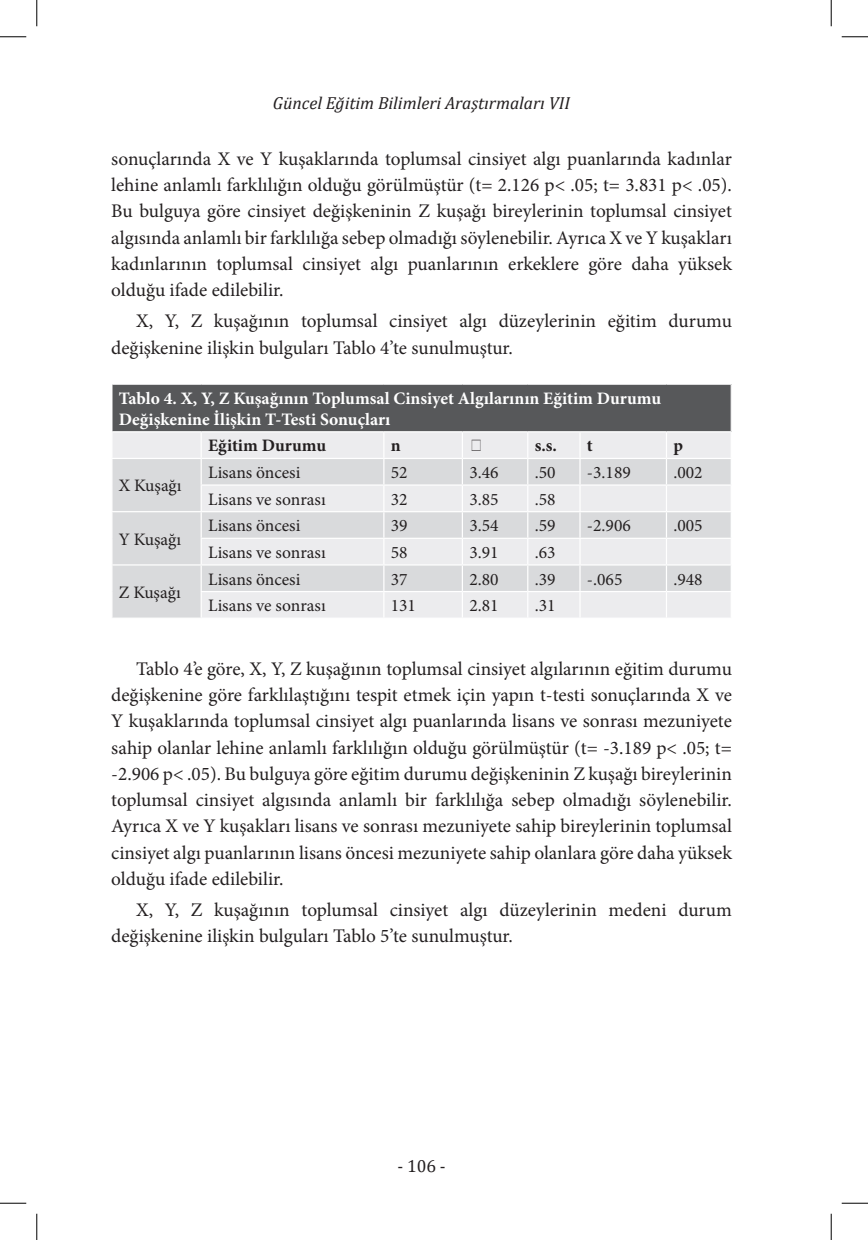
<style>
.page{position:relative;width:868px;height:1240px;background:#fff}
.page>*{position:absolute;margin:0;border:0;box-sizing:border-box;transform-origin:0 0}
.duzyazi{font:19.25px/26.2px "Minion Pro";color:#231f20;text-align:justify}
.tabloyazi{font:17.5px "Minion Pro";color:#231f20}
.tabloyazibold{font:700 17.5px/21px "Minion Pro";color:#fff}
.t1{font:italic 17.5px "Cambria";color:#231f20}
.tabloyazi-2{font:700 17.5px "Minion Pro";color:#231f20}
.t2{font:17.5px "Cambria";color:#231f20}
</style>
<div class="page">
<div style="left:112px;top:384px;width:619px;height:48px;background:#57585a"></div>
<div style="left:113px;top:432px;width:617px;height:26px;background:#ececee"></div>
<svg style="left:112px;top:459px;width:618px;height:158px;background:#e1e2e4"></svg>
<hr style="left:200px;top:432px;width:2px;height:26px;background:#fff">
<hr style="left:461px;top:432px;width:2px;height:26px;background:#fff">
<hr style="left:200px;top:459px;width:2px;height:25px;background:#fff">
<hr style="left:461px;top:459px;width:2px;height:25px;background:#fff">
<hr style="left:200px;top:484px;width:184px;height:1px;background:#fff">
<hr style="left:200px;top:485px;width:2px;height:26px;background:#fff">
<hr style="left:384px;top:484px;width:78px;height:1px;background:#fff">
<hr style="left:462px;top:484px;width:65px;height:1px;background:#fff">
<hr style="left:461px;top:485px;width:2px;height:26px;background:#fff">
<hr style="left:527px;top:484px;width:52px;height:1px;background:#fff">
<hr style="left:579px;top:484px;width:87px;height:1px;background:#fff">
<hr style="left:666px;top:484px;width:65px;height:1px;background:#fff">
<hr style="left:111px;top:511px;width:90px;height:1px;background:#fff">
<hr style="left:201px;top:511px;width:183px;height:1px;background:#fff">
<hr style="left:200px;top:512px;width:2px;height:25px;background:#fff">
<hr style="left:384px;top:511px;width:78px;height:1px;background:#fff">
<hr style="left:462px;top:511px;width:65px;height:1px;background:#fff">
<hr style="left:461px;top:512px;width:2px;height:25px;background:#fff">
<hr style="left:527px;top:511px;width:52px;height:1px;background:#fff">
<hr style="left:579px;top:511px;width:87px;height:1px;background:#fff">
<hr style="left:666px;top:511px;width:65px;height:1px;background:#fff">
<hr style="left:200px;top:537px;width:184px;height:2px;background:#fff">
<hr style="left:200px;top:539px;width:2px;height:25px;background:#fff">
<hr style="left:384px;top:537px;width:78px;height:2px;background:#fff">
<hr style="left:462px;top:537px;width:65px;height:2px;background:#fff">
<hr style="left:461px;top:539px;width:2px;height:25px;background:#fff">
<hr style="left:527px;top:537px;width:52px;height:2px;background:#fff">
<hr style="left:579px;top:537px;width:87px;height:2px;background:#fff">
<hr style="left:666px;top:537px;width:65px;height:2px;background:#fff">
<hr style="left:111px;top:564px;width:90px;height:1px;background:#fff">
<hr style="left:201px;top:564px;width:183px;height:1px;background:#fff">
<hr style="left:200px;top:565px;width:2px;height:26px;background:#fff">
<hr style="left:384px;top:564px;width:78px;height:1px;background:#fff">
<hr style="left:462px;top:564px;width:65px;height:1px;background:#fff">
<hr style="left:461px;top:565px;width:2px;height:26px;background:#fff">
<hr style="left:527px;top:564px;width:52px;height:1px;background:#fff">
<hr style="left:579px;top:564px;width:87px;height:1px;background:#fff">
<hr style="left:666px;top:564px;width:65px;height:1px;background:#fff">
<hr style="left:200px;top:591px;width:184px;height:1px;background:#fff">
<hr style="left:200px;top:592px;width:2px;height:25px;background:#fff">
<hr style="left:384px;top:591px;width:78px;height:1px;background:#fff">
<svg style="left:383px;top:432px;width:1px;height:185px"></svg>
<hr style="left:462px;top:591px;width:65px;height:1px;background:#fff">
<hr style="left:461px;top:592px;width:2px;height:25px;background:#fff">
<hr style="left:527px;top:591px;width:52px;height:1px;background:#fff">
<svg style="left:527px;top:432px;width:1px;height:185px"></svg>
<hr style="left:579px;top:591px;width:87px;height:1px;background:#fff">
<svg style="left:579px;top:432px;width:1px;height:185px"></svg>
<hr style="left:666px;top:591px;width:65px;height:1px;background:#fff">
<svg style="left:665px;top:432px;width:1px;height:185px"></svg>
<svg style="left:730px;top:433px;width:1px;height:184px"></svg>
<hr style="left:111px;top:383px;width:90px;height:2px;background:#fff">
<hr style="left:201px;top:383px;width:183px;height:2px;background:#fff">
<hr style="left:384px;top:383px;width:78px;height:2px;background:#fff">
<hr style="left:462px;top:383px;width:65px;height:2px;background:#fff">
<hr style="left:527px;top:383px;width:52px;height:2px;background:#fff">
<hr style="left:579px;top:383px;width:87px;height:2px;background:#fff">
<hr style="left:666px;top:383px;width:65px;height:2px;background:#fff">
<hr style="left:730px;top:385px;width:1px;height:46px;background:#fff">
<hr style="left:111px;top:431px;width:90px;height:1px;background:#fff">
<hr style="left:201px;top:431px;width:183px;height:1px;background:#fff">
<hr style="left:384px;top:431px;width:78px;height:1px;background:#fff">
<hr style="left:462px;top:431px;width:65px;height:1px;background:#fff">
<hr style="left:527px;top:431px;width:52px;height:1px;background:#fff">
<hr style="left:579px;top:431px;width:87px;height:1px;background:#fff">
<hr style="left:666px;top:431px;width:65px;height:1px;background:#fff">
<svg style="left:0;top:36px;width:26px;height:1px"></svg>
<svg style="left:841px;top:36px;width:26px;height:1px"></svg>
<svg style="left:0;top:1202px;width:26px;height:1px"></svg>
<svg style="left:841px;top:1202px;width:26px;height:1px"></svg>
<svg style="left:36px;top:0;width:1px;height:26px"></svg>
<svg style="left:36px;top:1213px;width:1px;height:26px"></svg>
<svg style="left:830px;top:0;width:1px;height:26px"></svg>
<svg style="left:830px;top:1213px;width:1px;height:26px"></svg>
<svg style="left:471px;top:440px;width:9px;height:11px"></svg>
<p class="t1" style="left:273px;top:91px;width:298px">Güncel Eğitim Bilimleri Araştırmaları VII</p>
<p class="duzyazi" style="left:111px;top:146px;width:622px">sonuçlarında X ve Y kuşaklarında toplumsal cinsiyet algı puanlarında kadınlar lehine anlamlı farklılığın olduğu görülmüştür (t= 2.126 p&lt; .05; t= 3.831 p&lt; .05).<br>Bu bulguya göre cinsiyet değişkeninin Z kuşağı bireylerinin toplumsal cinsiyet algısında anlamlı bir farklılığa sebep olmadığı söylenebilir. Ayrıca X ve Y kuşakları kadınlarının toplumsal cinsiyet algı puanlarının erkeklere göre daha yüksek olduğu ifade edilebilir.</p>
<p class="duzyazi" style="left:111px;top:308px;width:622px;text-indent:25px">X, Y, Z kuşağının toplumsal cinsiyet algı düzeylerinin eğitim durumu değişkenine ilişkin bulguları Tablo 4’te sunulmuştur.</p>
<p class="tabloyazibold" style="left:119px;top:387px;width:544px">Tablo 4. X, Y, Z Kuşağının Toplumsal Cinsiyet Algılarının Eğitim Durumu<br>Değişkenine İlişkin T-Testi Sonuçları</p>
<p class="tabloyazi-2" style="left:208px;top:433px;width:119px">Eğitim Durumu</p>
<p class="tabloyazi-2" style="left:390px;top:433px;width:11px">n</p>
<p class="tabloyazi-2" style="left:534px;top:433px;width:24px">s.s.</p>
<p class="tabloyazi-2" style="left:586px;top:433px;width:7px">t</p>
<p class="tabloyazi-2" style="left:673px;top:433px;width:11px">p</p>
<p class="tabloyazi" style="left:119px;top:474px;width:64px">X Kuşağı</p>
<p class="tabloyazi" style="left:208px;top:461px;width:94px">Lisans öncesi</p>
<p class="tabloyazi" style="left:390px;top:461px;width:18px">52</p>
<p class="tabloyazi" style="left:469px;top:461px;width:31px">3.46</p>
<p class="tabloyazi" style="left:534px;top:461px;width:22px">.50</p>
<p class="tabloyazi" style="left:586px;top:461px;width:45px">-3.189</p>
<p class="tabloyazi" style="left:673px;top:461px;width:31px">.002</p>
<p class="tabloyazi" style="left:208px;top:487px;width:119px">Lisans ve sonrası</p>
<p class="tabloyazi" style="left:390px;top:487px;width:18px">32</p>
<p class="tabloyazi" style="left:469px;top:487px;width:31px">3.85</p>
<p class="tabloyazi" style="left:534px;top:487px;width:22px">.58</p>
<p class="tabloyazi" style="left:119px;top:527px;width:64px">Y Kuşağı</p>
<p class="tabloyazi" style="left:119px;top:580px;width:63px">Z Kuşağı</p>
<p class="tabloyazi" style="left:208px;top:514px;width:94px">Lisans öncesi</p>
<p class="tabloyazi" style="left:390px;top:514px;width:18px">39</p>
<p class="tabloyazi" style="left:469px;top:514px;width:31px">3.54</p>
<p class="tabloyazi" style="left:534px;top:514px;width:22px">.59</p>
<p class="tabloyazi" style="left:586px;top:514px;width:45px">-2.906</p>
<p class="tabloyazi" style="left:673px;top:514px;width:31px">.005</p>
<p class="tabloyazi" style="left:208px;top:540px;width:119px">Lisans ve sonrası</p>
<p class="tabloyazi" style="left:390px;top:540px;width:18px">58</p>
<p class="tabloyazi" style="left:469px;top:540px;width:31px">3.91</p>
<p class="tabloyazi" style="left:534px;top:540px;width:22px">.63</p>
<p class="tabloyazi" style="left:208px;top:567px;width:94px">Lisans öncesi</p>
<p class="tabloyazi" style="left:390px;top:567px;width:18px">37</p>
<p class="tabloyazi" style="left:469px;top:567px;width:31px">2.80</p>
<p class="tabloyazi" style="left:534px;top:567px;width:22px">.39</p>
<p class="tabloyazi" style="left:586px;top:567px;width:37px">-.065</p>
<p class="tabloyazi" style="left:673px;top:567px;width:31px">.948</p>
<p class="tabloyazi" style="left:208px;top:594px;width:119px">Lisans ve sonrası</p>
<p class="tabloyazi" style="left:390px;top:594px;width:27px">131</p>
<p class="tabloyazi" style="left:469px;top:594px;width:31px">2.81</p>
<p class="tabloyazi" style="left:534px;top:594px;width:22px">.31</p>
<p class="duzyazi" style="left:111px;top:655px;width:622px;text-indent:25px">Tablo 4’e göre, X, Y, Z kuşağının toplumsal cinsiyet algılarının eğitim durumu değişkenine göre farklılaştığını tespit etmek için yapın t-testi sonuçlarında X ve Y kuşaklarında toplumsal cinsiyet algı puanlarında lisans ve sonrası mezuniyete sahip olanlar lehine anlamlı farklılığın olduğu görülmüştür (t= -3.189 p&lt; .05; t= -2.906 p&lt; .05). Bu bulguya göre eğitim durumu değişkeninin Z kuşağı bireylerinin toplumsal cinsiyet algısında anlamlı bir farklılığa sebep olmadığı söylenebilir.<br>Ayrıca X ve Y kuşakları lisans ve sonrası mezuniyete sahip bireylerinin toplumsal cinsiyet algı puanlarının lisans öncesi mezuniyete sahip olanlara göre daha yüksek olduğu ifade edilebilir.</p>
<p class="duzyazi" style="left:111px;top:896px;width:622px;text-indent:25px">X, Y, Z kuşağının toplumsal cinsiyet algı düzeylerinin medeni durum değişkenine ilişkin bulguları Tablo 5’te sunulmuştur.</p>
<p class="t2" style="left:397px;top:1155px;width:50px">- 106 -</p>
</div>
